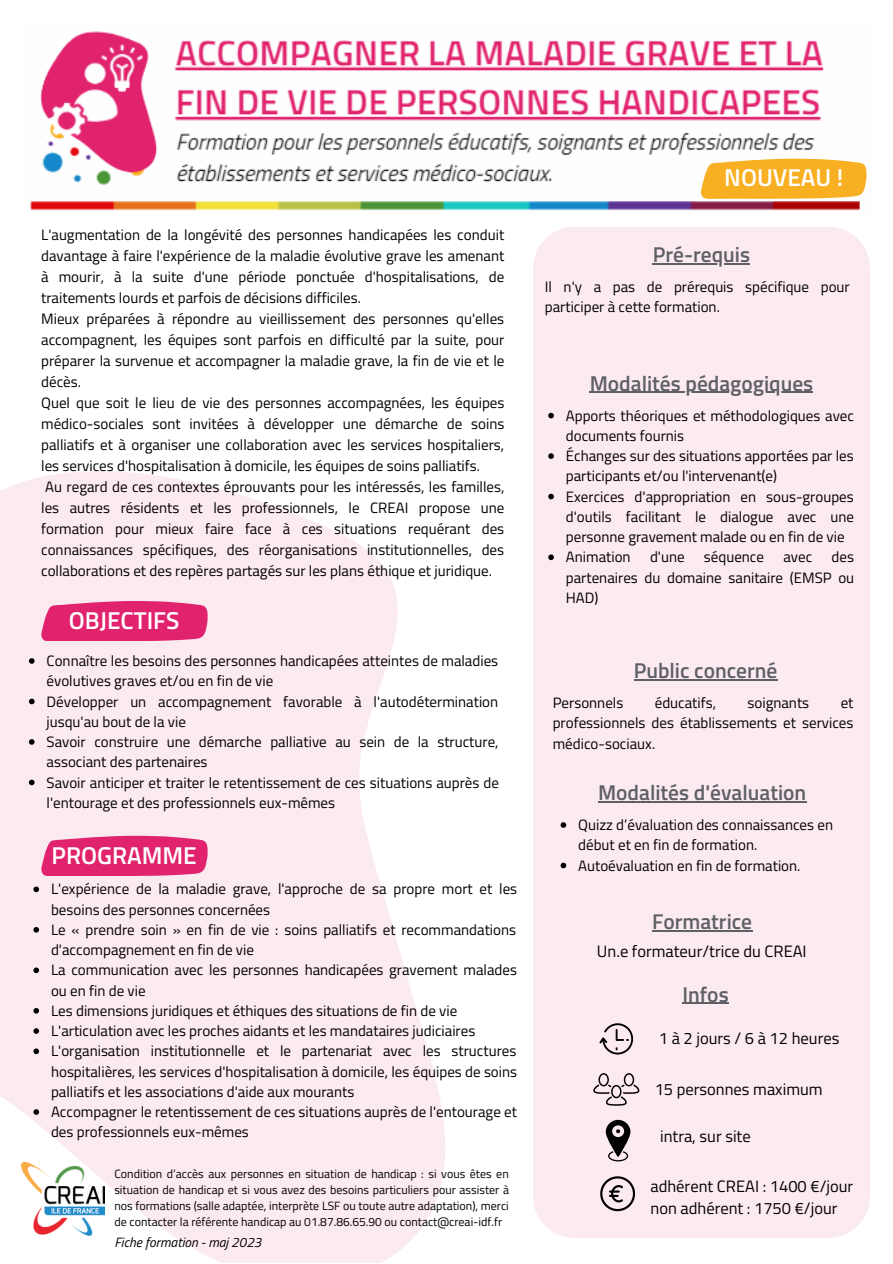
<style>
.page{position:relative;width:893px;height:1264px;background:#fff}
.page>*{position:absolute;margin:0;border:0;box-sizing:border-box;transform-origin:0 0}
.t1{font:600 24.45px "Titillium Web";color:#fff}
.t2{font:600 21.45px "Titillium Web";color:#5f6066}
.t3{font:16.5px/22.5px "Titillium Web";color:#000}
.t4{font:15px/20.2px "Titillium Web";color:#000}
.t5{font:italic 13.5px "Titillium Web";color:#000}
.t6{font:12px/16px "Titillium Web";color:#000;text-align:justify}
</style>
<div class="page">
<svg style="left:0;top:471px;width:445px;height:791px;fill:#fceaf1"></svg>
<div style="left:533px;top:227px;width:336px;height:1011px;background:#fceaf1"></div>
<svg style="left:41px;top:601px;width:167px;height:39px;background:#e33378"></svg>
<svg style="left:41px;top:835px;width:167px;height:40px;background:#e3377b"></svg>
<svg style="left:599px;top:1023px;width:34px;height:31px"></svg>
<svg style="left:593px;top:1073px;width:46px;height:32px"></svg>
<svg style="left:600px;top:1176px;width:35px;height:35px"></svg>
<svg style="left:605px;top:1119px;width:25px;height:42px"></svg>
<img style="left:21px;top:1161px;width:83px;height:74px">
<img style="left:30px;top:31px;width:837px;height:180px">
<svg style="left:29px;top:658px;width:6px;height:5px"></svg>
<svg style="left:29px;top:698px;width:6px;height:6px"></svg>
<svg style="left:29px;top:739px;width:6px;height:5px"></svg>
<svg style="left:29px;top:779px;width:6px;height:6px"></svg>
<svg style="left:33px;top:886px;width:6px;height:6px"></svg>
<svg style="left:33px;top:927px;width:6px;height:5px"></svg>
<svg style="left:33px;top:967px;width:6px;height:6px"></svg>
<svg style="left:33px;top:1008px;width:6px;height:5px"></svg>
<svg style="left:33px;top:1028px;width:6px;height:5px"></svg>
<svg style="left:33px;top:1048px;width:6px;height:6px"></svg>
<svg style="left:33px;top:1109px;width:6px;height:5px"></svg>
<hr style="left:653px;top:263px;width:97px;height:1px;background:#5f6066">
<hr style="left:589px;top:391px;width:224px;height:2px;background:#5f6066">
<hr style="left:633px;top:679px;width:144px;height:1px;background:#5f6066">
<svg style="left:548px;top:413px;width:6px;height:5px"></svg>
<svg style="left:548px;top:453px;width:6px;height:6px"></svg>
<svg style="left:548px;top:494px;width:6px;height:5px"></svg>
<svg style="left:548px;top:554px;width:6px;height:6px"></svg>
<hr style="left:652px;top:930px;width:100px;height:1px;background:#5f6066">
<hr style="left:598px;top:801px;width:208px;height:1px;background:#5f6066">
<hr style="left:682px;top:1002px;width:46px;height:1px;background:#5f6066">
<svg style="left:560px;top:822px;width:6px;height:5px"></svg>
<svg style="left:560px;top:862px;width:6px;height:6px"></svg>
<svg style="left:700px;top:159px;width:166px;height:40px;background:#f9b535"></svg>
<p class="t4" style="left:41px;top:224px;width:465px;line-height:21px">L'augmentation de la longévité des personnes handicapées les conduit davantage à faire l'expérience de la maladie évolutive grave les amenant à mourir, à la suite d'une période ponctuée d'hospitalisations, de traitements lourds et parfois de décisions difficiles.<br>Mieux préparées à répondre au vieillissement des personnes qu'elles accompagnent, les équipes sont parfois en difficulté par la suite, pour préparer la survenue et accompagner la maladie grave, la fin de vie et le décès.<br>Quel que soit le lieu de vie des personnes accompagnées, les équipes médico-sociales sont invitées à développer une démarche de soins palliatifs et à organiser une collaboration avec les services hospitaliers, les services d'hospitalisation à domicile, les équipes de soins palliatifs.<br>Au regard de ces contextes éprouvants pour les intéressés, les familles, les autres résidents et les professionnels, le CREAI propose une formation pour mieux faire face à ces situations requérant des connaissances spécifiques, des réorganisations institutionnelles, des collaborations et des repères partagés sur les plans éthique et juridique.</p>
<h1 class="t1" style="left:69px;top:601px;width:112px">OBJECTIFS</h1>
<p class="t4" style="left:47px;top:650px;width:454px">Connaître les besoins des personnes handicapées atteintes de maladies évolutives graves et/ou en fin de vie<br>Développer un accompagnement favorable à l'autodétermination jusqu'au bout de la vie<br>Savoir construire une démarche palliative au sein de la structure, associant des partenaires<br>Savoir anticiper et traiter le retentissement de ces situations auprès de l'entourage et des professionnels eux-mêmes</p>
<h1 class="t1" style="left:52px;top:835px;width:147px">PROGRAMME</h1>
<p class="t4" style="left:51px;top:878px;width:467px">L'expérience de la maladie grave, l'approche de sa propre mort et les besoins des personnes concernées<br>Le « prendre soin » en fin de vie : soins palliatifs et recommandations d'accompagnement en fin de vie<br>La communication avec les personnes handicapées gravement malades ou en fin de vie<br>Les dimensions juridiques et éthiques des situations de fin de vie L'articulation avec les proches aidants et les mandataires judiciaires L'organisation institutionnelle et le partenariat avec les structures hospitalières, les services d'hospitalisation à domicile, les équipes de soins palliatifs et les associations d'aide aux mourants<br>Accompagner le retentissement de ces situations auprès de l'entourage et des professionnels eux-mêmes</p>
<p class="t6" style="left:114px;top:1165px;width:396px">Condition d’accès aux personnes en situation de handicap : si vous êtes en situation de handicap et si vous avez des besoins particuliers pour assister à nos formations (salle adaptée, interprète LSF ou toute autre adaptation), merci de contacter la référente handicap au 01.87.86.65.90 ou contact@creai-idf.fr</p>
<p class="t5" style="left:114px;top:1231px;width:149px">Fiche formation - maj 2023</p>
<h1 class="t1" style="left:724px;top:159px;width:120px">NOUVEAU !</h1>
<h2 class="t2" style="left:653px;top:238px;width:99px">Pré-requis</h2>
<p class="t4" style="left:545px;top:276px;width:306px">Il n'y a pas de prérequis spécifique pour participer à cette formation.</p>
<h2 class="t2" style="left:589px;top:366px;width:225px">Modalités pédagogiques</h2>
<p class="t4" style="left:566px;top:405px;width:290px">Apports théoriques et méthodologiques avec documents fournis<br>Échanges sur des situations apportées par les participants et/ou l'intervenant(e)<br>Exercices d'appropriation en sous-groupes d'outils facilitant le dialogue avec une personne gravement malade ou en fin de vie Animation</p>
<p class="t4" style="left:650px;top:546px;width:36px">d'une</p>
<p class="t4" style="left:704px;top:546px;width:62px">séquence</p>
<p class="t4" style="left:783px;top:546px;width:30px">avec</p>
<p class="t4" style="left:566px;top:546px;width:290px;text-align:justify;text-indent:266px">des partenaires du domaine sanitaire (EMSP ou HAD)</p>
<h2 class="t2" style="left:633px;top:653px;width:145px">Public concerné</h2>
<p class="t4" style="left:552px;top:692px;width:72px">Personnels</p>
<p class="t4" style="left:654px;top:692px;width:63px">éducatifs,</p>
<p class="t4" style="left:747px;top:692px;width:63px">soignants</p>
<p class="t4" style="left:552px;top:692px;width:302px;text-align:justify;text-indent:288px">et professionnels des établissements et services médico-sociaux.</p>
<h2 class="t2" style="left:598px;top:775px;width:210px">Modalités d'évaluation</h2>
<p class="t4" style="left:578px;top:814px;width:256px">Quizz d’évaluation des connaissances en début et en fin de formation.<br>Autoévaluation en fin de formation.</p>
<h2 class="t2" style="left:652px;top:904px;width:102px">Formatrice</h2>
<p class="t3" style="left:597px;top:939px;width:211px">Un.e formateur/trice du CREAI</p>
<h2 class="t2" style="left:682px;top:977px;width:48px">Infos</h2>
<p class="t3" style="left:658px;top:1026px;width:182px">1 à 2 jours / 6 à 12 heures</p>
<p class="t3" style="left:654px;top:1077px;width:169px">15 personnes maximum</p>
<p class="t3" style="left:660px;top:1124px;width:92px">intra, sur site</p>
<p class="t3" style="left:650px;top:1174px;width:204px">adhérent CREAI : 1400 €/jour non adhérent : 1750 €/jour</p>
</div>
